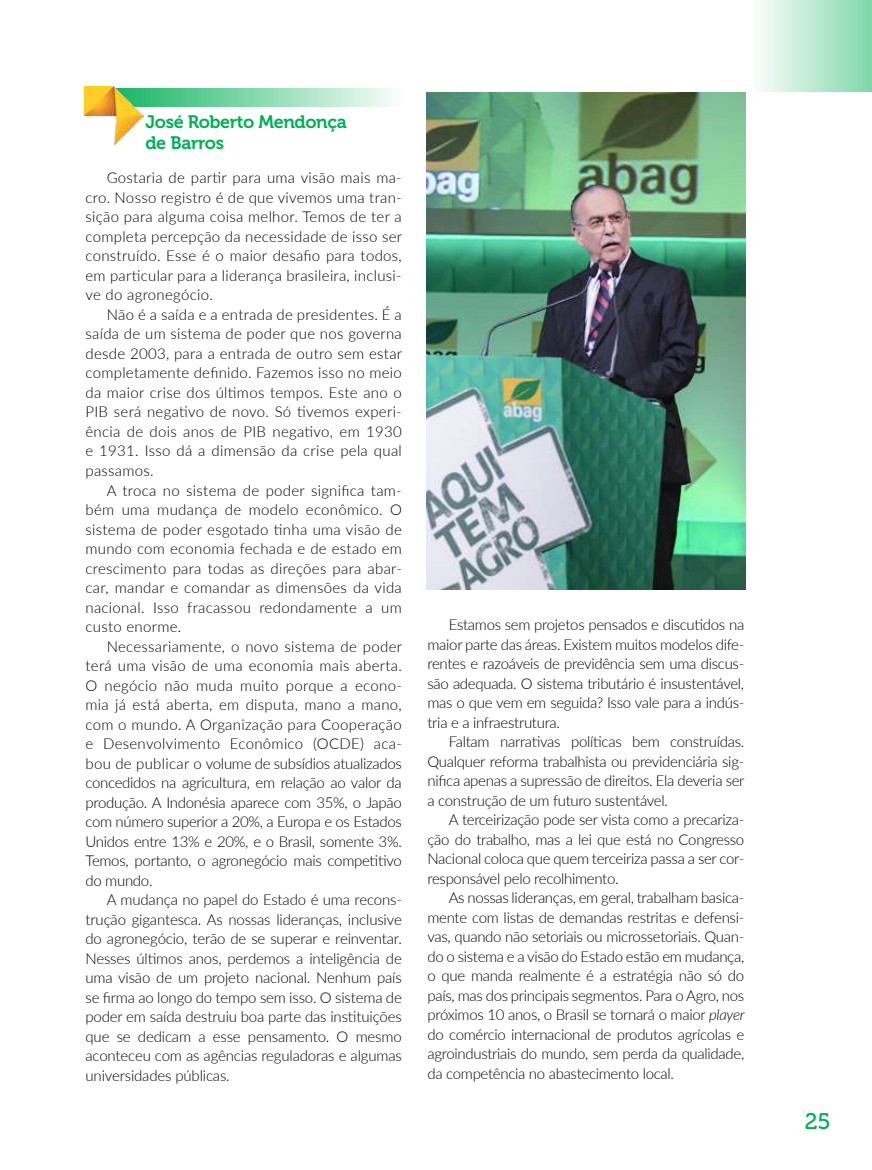
<style>
.page{position:relative;width:872px;height:1170px;background:#fff}
.page>*{position:absolute;margin:0;border:0;box-sizing:border-box;transform-origin:0 0}
.t1{font:22.5px "Museo 500";color:#00af54}
.t2{font:18px/21px "Museo 700";letter-spacing:-.02em;color:#00af54}
.t3{font:300 15px/19.5px "Lato";letter-spacing:-.02em;color:#000;text-align:justify}
.s1{font-style:italic}
</style>
<div class="page">
<div style="left:752px;top:0;width:120px;height:91px;background:linear-gradient(to right,#fdfefd,#81d7aa)"></div>
<img style="left:427px;top:92px;width:318px;height:497px">
<svg style="left:143px;top:88px;width:249px;height:18px;background:#91dcb4"></svg>
<img style="left:84px;top:86px;width:59px;height:60px">
<p class="t2" style="left:145px;top:112px;width:203px">José Roberto Mendonça de Barros</p>
<p class="t3" style="left:85px;top:168px;width:318px;text-indent:21px">Gostaria de partir para uma visão mais ma&shy;cro. Nosso registro é de que vivemos uma tran&shy;sição para alguma coisa melhor. Temos de ter a completa percepção da necessidade de isso ser construído. Esse é o maior desafio para todos, em particular para a liderança brasileira, inclusi&shy;ve do agronegócio.</p>
<p class="t3" style="left:85px;top:304px;width:318px;text-indent:21px">Não é a saída e a entrada de presidentes. É a saída de um sistema de poder que nos governa desde 2003, para a entrada de outro sem estar completamente definido. Fazemos isso no meio da maior crise dos últimos tempos. Este ano o PIB será negativo de novo. Só tivemos experi&shy;ência de dois anos de PIB negativo, em 1930 e 1931. Isso dá a dimensão da crise pela qual passamos.</p>
<p class="t3" style="left:85px;top:480px;width:318px;text-indent:21px">A troca no sistema de poder significa tam&shy;bém uma mudança de modelo econômico. O sistema de poder esgotado tinha uma visão de mundo com economia fechada e de estado em crescimento para todas as direções para abar&shy;car, mandar e comandar as dimensões da vida nacional. Isso fracassou redondamente a um custo enorme.</p>
<p class="t3" style="left:85px;top:636px;width:318px;text-indent:21px">Necessariamente, o novo sistema de poder terá uma visão de uma economia mais aberta.<br>O negócio não muda muito porque a econo&shy;mia já está aberta, em disputa, mano a mano, com o mundo. A Organização para Cooperação e Desenvolvimento Econômico (OCDE) aca&shy;bou de publicar o volume de subsídios atualizados concedidos na agricultura, em relação ao valor da produção. A Indonésia aparece com 35%, o Japão com número superior a 20%, a Europa e os Estados Unidos entre 13% e 20%, e o Brasil, somente 3%.<br>Temos, portanto, o agronegócio mais competitivo do mundo.</p>
<p class="t3" style="left:85px;top:889px;width:318px;text-indent:21px">A mudança no papel do Estado é uma recons&shy;trução gigantesca. As nossas lideranças, inclusive do agronegócio, terão de se superar e reinventar.<br>Nesses últimos anos, perdemos a inteligência de uma visão de um projeto nacional. Nenhum país se firma ao longo do tempo sem isso. O sistema de poder em saída destruiu boa parte das instituições que se dedicam a esse pensamento. O mesmo aconteceu com as agências reguladoras e algumas universidades públicas.</p>
<p class="t3" style="left:427px;top:614px;width:318px;text-indent:21px">Estamos sem projetos pensados e discutidos na maior parte das áreas. Existem muitos modelos dife&shy;rentes e razoáveis de previdência sem uma discus&shy;são adequada. O sistema tributário é insustentável, mas o que vem em seguida? Isso vale para a indús&shy;tria e a infraestrutura.</p>
<p class="t3" style="left:427px;top:731px;width:318px;text-indent:21px">Faltam narrativas políticas bem construídas.<br>Qualquer reforma trabalhista ou previdenciária sig&shy;nifica apenas a supressão de direitos. Ela deveria ser a construção de um futuro sustentável.</p>
<p class="t3" style="left:427px;top:809px;width:318px;text-indent:21px">A terceirização pode ser vista como a precariza&shy;ção do trabalho, mas a lei que está no Congresso Nacional coloca que quem terceiriza passa a ser cor&shy;responsável pelo recolhimento.</p>
<p class="t3" style="left:427px;top:887px;width:319px;text-indent:21px">As nossas lideranças, em geral, trabalham basica&shy;mente com listas de demandas restritas e defensi&shy;vas, quando não setoriais ou microssetoriais. Quan&shy;do o sistema e a visão do Estado estão em mudança, o que manda realmente é a estratégia não só do país, mas dos principais segmentos. Para o Agro, nos próximos 10 anos, o Brasil se tornará o maior <span class="s1">player </span>do comércio internacional de produtos agrícolas e agroindustriais do mundo, sem perda da qualidade, da competência no abastecimento local.</p>
<h1 class="t1" style="left:804px;top:1108px;width:27px">25</h1>
</div>
